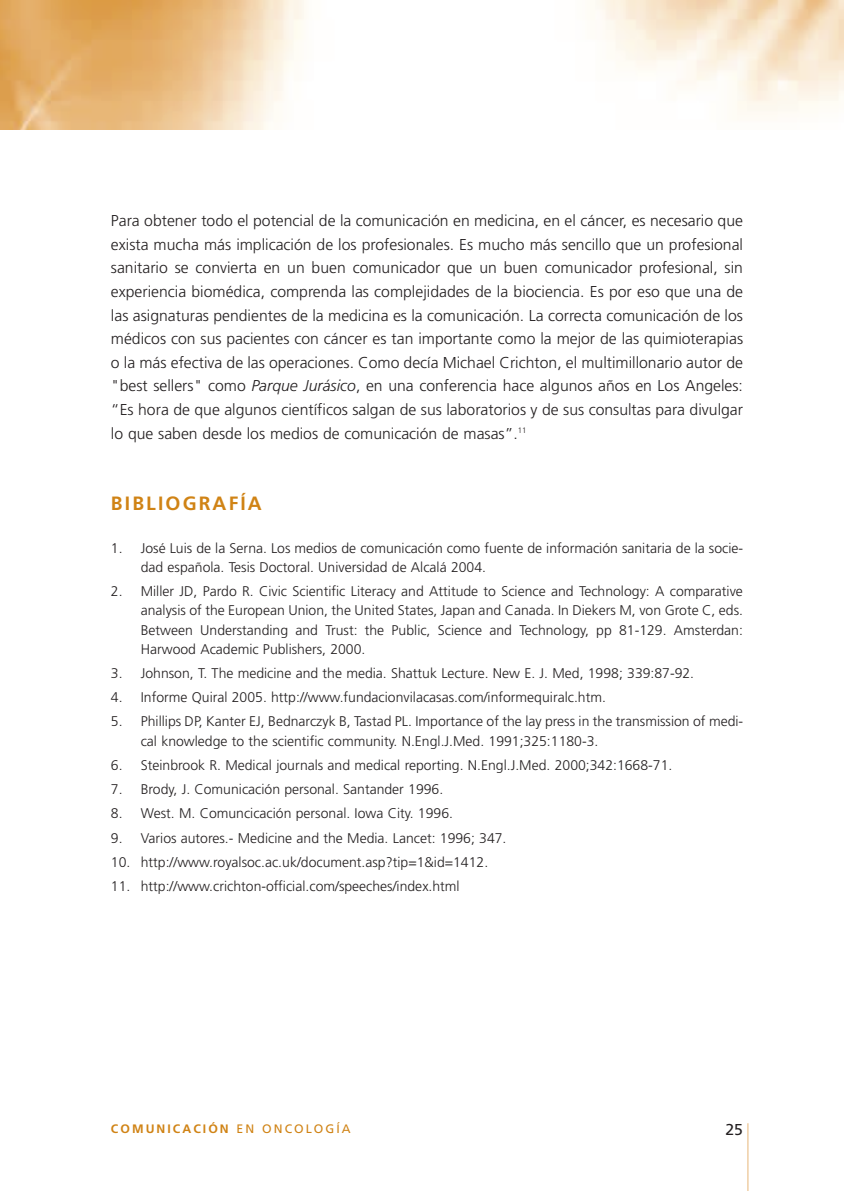
<style>
.page{position:relative;width:844px;height:1191px;background:#fff}
.page>*{position:absolute;margin:0;border:0;box-sizing:border-box;transform-origin:0 0}
.t1{font:700 19.25px "Frutiger";letter-spacing:.11em;color:#d08315}
.t2{font:300 15.75px/23.6px "Frutiger";color:#231f20;text-align:justify}
.t3{font:15.75px "Frutiger";color:#231f20}
.t4{font:300 14px/19.2px "Frutiger";color:#231f20}
.t5{font:700 12.25px "Frutiger";letter-spacing:.165em;color:#d08315}
.s1{font-style:italic}
.s2{font-weight:400}
</style>
<div class="page">
<img style="left:0;top:0;width:306px;height:129px">
<svg style="left:595px;top:0;width:248px;height:120px"></svg>
<hr style="left:747px;top:1123px;width:1px;height:68px;background:#e8b97f">
<p class="t2" style="left:111px;top:210px;width:633px">Para obtener todo el potencial de la comunicación en medicina, en el cáncer, es necesario que exista mucha más implicación de los profesionales. Es mucho más sencillo que un profesional sanitario se convierta en un buen comunicador que un buen comunicador profesional, sin experiencia biomédica, comprenda las complejidades de la biociencia. Es por eso que una de las asignaturas pendientes de la medicina es la comunicación. La correcta comunicación de los médicos con sus pacientes con cáncer es tan importante como la mejor de las quimioterapias o la más efectiva de las operaciones. Como decía Michael Crichton, el multimillonario autor de "best sellers" como <span class="s1">Parque Jurásico</span>, en una conferencia hace algunos años en Los Angeles: “Es hora de que algunos científicos salgan de sus laboratorios y de sus consultas para divulgar lo que saben desde los medios de comunicación de masas”.<sup>11</sup></p>
<h1 class="t1" style="left:111px;top:495px;width:152px">BIBLIOGRAFÍA</h1>
<p class="t4" style="left:141px;top:539px;width:603px;text-indent:-30px">1. José Luis de la Serna. Los medios de comunicación como fuente de información sanitaria de la socie&shy;dad española. Tesis Doctoral. Universidad de Alcalá 2004.</p>
<p class="t4" style="left:141px;top:582px;width:603px;text-align:justify;text-indent:-30px">2. Miller JD, Pardo R. Civic Scientific Literacy and Attitude to Science and Technology: A comparative analysis of the European Union, the United States, Japan and Canada. In Diekers M, von Grote C, eds.<br>Between Understanding and Trust: the Public, Science and Technology, pp 81-129. Amsterdan:<br>Harwood Academic Publishers, 2000.</p>
<p class="t4" style="left:111px;top:664px;width:584px">3. Johnson, T. The medicine and the media. Shattuk Lecture. New E. J. Med, 1998; 339:87-92.</p>
<p class="t4" style="left:111px;top:689px;width:496px">4. Informe Quiral 2005. http://www.fundacionvilacasas.com/informequiralc.htm.</p>
<p class="t4" style="left:141px;top:713px;width:604px;text-indent:-30px">5. Phillips DP, Kanter EJ, Bednarczyk B, Tastad PL. Importance of the lay press in the transmission of medi&shy;cal knowledge to the scientific community. N.Engl.J.Med. 1991;325:1180-3.</p>
<p class="t4" style="left:111px;top:756px;width:562px">6. Steinbrook R. Medical journals and medical reporting. N.Engl.J.Med. 2000;342:1668-71.</p>
<p class="t4" style="left:111px;top:780px;width:334px">7. Brody, J. Comunicación personal. Santander 1996.</p>
<p class="t4" style="left:111px;top:805px;width:343px">8. West. M. Comuncicación personal. Iowa City. 1996.</p>
<p class="t4" style="left:111px;top:829px;width:397px">9. Varios autores.- Medicine and the Media. Lancet: 1996; 347.</p>
<p class="t4" style="left:111px;top:853px;width:378px">10. http://www.royalsoc.ac.uk/document.asp?tip=1&amp;id=1412.</p>
<p class="t4" style="left:111px;top:877px;width:350px">11. http://www.crichton-official.com/speeches/index.html</p>
<p class="t5" style="left:111px;top:1123px;width:241px">COMUNICACIÓN <span class="s2">EN ONCOLOGÍA</span></p>
<p class="t3" style="left:725px;top:1122px;width:19px">25</p>
</div>
